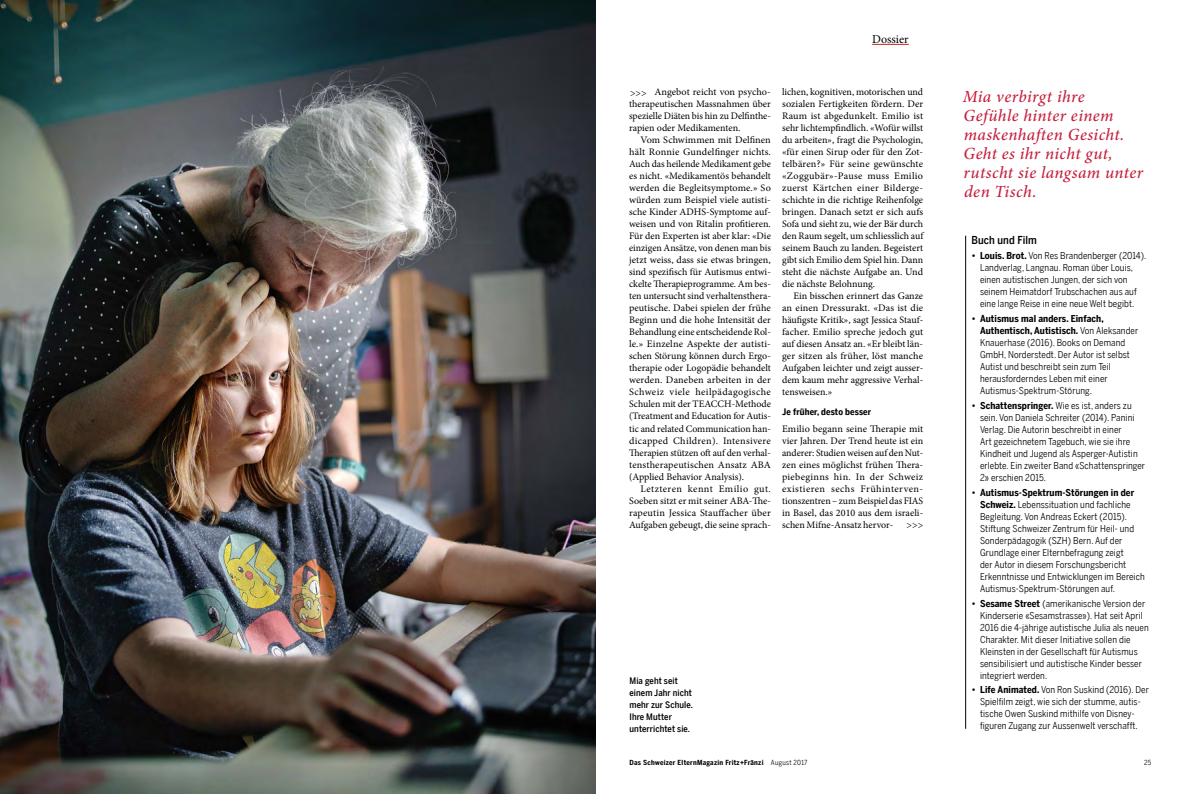
<style>
.page{position:relative;width:1191px;height:794px;background:#fff}
.page>*{position:absolute;margin:0;border:0;box-sizing:border-box;transform-origin:0 0}
.t1{font:italic 500 17px/19px "Minion Pro";letter-spacing:.025em;color:#c61e3c}
.t2{font:12px "Minion Pro";color:#000}
.t3{font:500 11px "Benton Sans Cond";letter-spacing:.01em;color:#000}
.t4{font:10px/12px "Minion Pro";color:#000;text-align:justify}
.t5{font:9.5px/12px "Benton Sans Cond";letter-spacing:.01em;color:#000}
.t6{font:500 9px/12px "Benton Sans Cond";letter-spacing:.01em;color:#000}
.t7{font:700 9px "Benton Sans Cond";letter-spacing:.015em;color:#000}
.t8{font:700 7px "Benton Sans Cond";letter-spacing:.04em;color:#000}
.t9{font:7px "Benton Sans Cond";color:#000}
.s1{font-weight:700}
.s2{font-weight:400}
</style>
<div class="page">
<hr style="left:872px;top:44px;width:36px;height:1px;background:#c7251e">
<img style="left:0;top:0;width:595px;height:794px">
<hr style="left:965px;top:236px;width:1px;height:493px;background:#000">
<p class="t2" style="left:872px;top:31px;width:38px">Dossier</p>
<p class="t4" style="left:629px;top:86px;width:143px;text-indent:25px">Angebot reicht von psycho&shy;therapeutischen Massnahmen über spezielle Diäten bis hin zu Delfinthe&shy;rapien oder Medikamenten.</p>
<p class="t4" style="left:629px;top:134px;width:143px;text-indent:11px">Vom Schwimmen mit Delfinen hält Ronnie Gundelfinger nichts.<br>Auch das heilende Medikament gebe es nicht. «Medikamentös behandelt werden die Begleitsymptome.» So würden zum Beispiel viele autisti&shy;sche Kinder ADHS-Symptome auf&shy;weisen und von Ritalin profitieren.<br>Für den Experten ist aber klar: «Die einzigen Ansätze, von denen man bis jetzt weiss, dass sie etwas bringen, sind spezifisch für Autismus entwi&shy;ckelte Therapieprogramme. Am bes&shy;ten untersucht sind verhaltensthera&shy;peutische. Dabei spielen der frühe Beginn und die hohe Intensität der Behandlung eine entscheidende Rol&shy;le.» Einzelne Aspekte der autisti&shy;schen Störung können durch Ergo&shy;therapie oder Logopädie behandelt werden. Daneben arbeiten in der Schweiz viele heilpädagogische Schulen mit der TEACCH-Methode (Treatment and Education for Autis&shy;tic and related Communication han&shy;dicapped Children). Intensivere Therapien stützen oft auf den verhal&shy;tenstherapeutischen Ansatz ABA (Applied Behavior Analysis).</p>
<p class="t4" style="left:629px;top:482px;width:143px;text-indent:11px">Letzteren kennt Emilio gut.<br>Soeben sitzt er mit seiner ABA-The&shy;rapeutin Jessica Stauffacher über Aufgaben gebeugt, die seine sprach-</p>
<p class="t4" style="left:630px;top:87px;width:18px">&gt;&gt;&gt;</p>
<p class="t4" style="left:782px;top:86px;width:143px">lichen, kognitiven, motorischen und sozialen Fertigkeiten fördern. Der Raum ist abgedunkelt. Emilio ist sehr lichtempfindlich. «Wofür willst du arbeiten», fragt die Psychologin, «für einen Sirup oder für den Zot&shy;telbären?» Für seine gewünschte «Zoggubär»-Pause muss Emilio zuerst Kärtchen einer Bilderge&shy;schichte in die richtige Reihenfolge bringen. Danach setzt er sich aufs Sofa und sieht zu, wie der Bär durch den Raum segelt, um schliesslich auf seinem Bauch zu landen. Begeistert gibt sich Emilio dem Spiel hin. Dann steht die nächste Aufgabe an. Und die nächste Belohnung.</p>
<p class="t4" style="left:782px;top:290px;width:143px;text-indent:11px">Ein bisschen erinnert das Ganze an einen Dressurakt. «Das ist die häufigste Kritik», sagt Jessica Stauf&shy;facher. Emilio spreche jedoch gut auf diesen Ansatz an. «Er bleibt län&shy;ger sitzen als früher, löst manche Aufgaben leichter und zeigt ausser&shy;dem kaum mehr aggressive Verhal&shy;tensweisen.»</p>
<p class="t7" style="left:782px;top:407px;width:91px">Je früher, desto besser</p>
<p class="t4" style="left:782px;top:422px;width:143px;text-align:left">Emilio begann seine Therapie mit vier Jahren. Der Trend heute ist ein anderer: Studien weisen auf den Nut&shy;zen eines möglichst frühen Thera&shy;piebeginns hin. In der Schweiz existieren sechs Frühinterven&shy;tionszentren – zum Beispiel das FIAS in Basel, das 2010 aus dem israeli&shy;schen Mifne-Ansatz hervor-</p>
<p class="t4" style="left:906px;top:519px;width:18px">&gt;&gt;&gt;</p>
<p class="t6" style="left:629px;top:674px;width:65px">Mia geht seit einem Jahr nicht mehr zur Schule.<br>Ihre Mutter unterrichtet sie.</p>
<h1 class="t1" style="left:962px;top:87px;width:182px">Mia verbirgt ihre<br>Gefühle hinter einem maskenhaften Gesicht.<br>Geht es ihr nicht gut, rutscht sie langsam unter den Tisch.</h1>
<p class="t3" style="left:971px;top:234px;width:67px">Buch und Film</p>
<p class="t5" style="left:980px;top:250px;width:168px;text-indent:-9px"><span class="s1">• Louis. Brot.</span> Von Res Brandenberger (2014).<br>Landverlag, Langnau. Roman über Louis, einen autistischen Jungen, der sich von seinem Heimatdorf Trubschachen aus auf eine lange Reise in eine neue Welt begibt.</p>
<p class="t5" style="left:980px;top:312px;width:160px;text-indent:-9px"><span class="s1">• Autismus mal anders. Einfach, Authentisch, Autistisch.</span> Von Aleksander Knauerhase (2016). Books on Demand GmbH, Norderstedt. Der Autor ist selbst Autist und beschreibt sein zum Teil herausforderndes Leben mit einer Autismus-Spektrum-Störung.</p>
<p class="t5" style="left:980px;top:399px;width:167px;text-indent:-9px"><span class="s1">• Schattenspringer.</span> Wie es ist, anders zu sein. Von Daniela Schreiter (2014). Panini Verlag. Die Autorin beschreibt in einer<br>Art gezeichnetem Tagebuch, wie sie ihre Kindheit und Jugend als Asperger-Autistin erlebte. Ein zweiter Band «Schattenspringer 2» erschien 2015.</p>
<p class="t5" style="left:980px;top:486px;width:166px;text-indent:-9px"><span class="s1">• Autismus-Spektrum-Störungen in der Schweiz.</span> Lebenssituation und fachliche Begleitung. Von Andreas Eckert (2015).<br>Stiftung Schweizer Zentrum für Heil- und Sonderpädagogik (SZH) Bern. Auf der Grundlage einer Elternbefragung zeigt<br>der Autor in diesem Forschungsbericht Erkenntnisse und Entwicklungen im Bereich Autismus-Spektrum-Störungen auf.</p>
<p class="t5" style="left:980px;top:597px;width:170px;text-indent:-9px"><span class="s1">• Sesame Street</span> (amerikanische Version der Kinderserie «Sesamstrasse»). Hat seit April 2016 die 4-jährige autistische Julia als neuen Charakter. Mit dieser Initiative sollen die Kleinsten in der Gesellschaft für Autismus sensibilisiert und autistische Kinder besser integriert werden.</p>
<p class="t5" style="left:980px;top:684px;width:170px;text-indent:-9px"><span class="s1">• Life Animated.</span> Von Ron Suskind (2016). Der Spielfilm zeigt, wie sich der stumme, autis&shy;tische Owen Suskind mithilfe von Disney&shy;figuren Zugang zur Aussenwelt verschafft.</p>
<p class="t8" style="left:629px;top:759px;width:179px">Das Schweizer ElternMagazin Fritz+Fränzi <span class="s2">August 2017</span></p>
<p class="t9" style="left:1144px;top:759px;width:9px">25</p>
</div>
